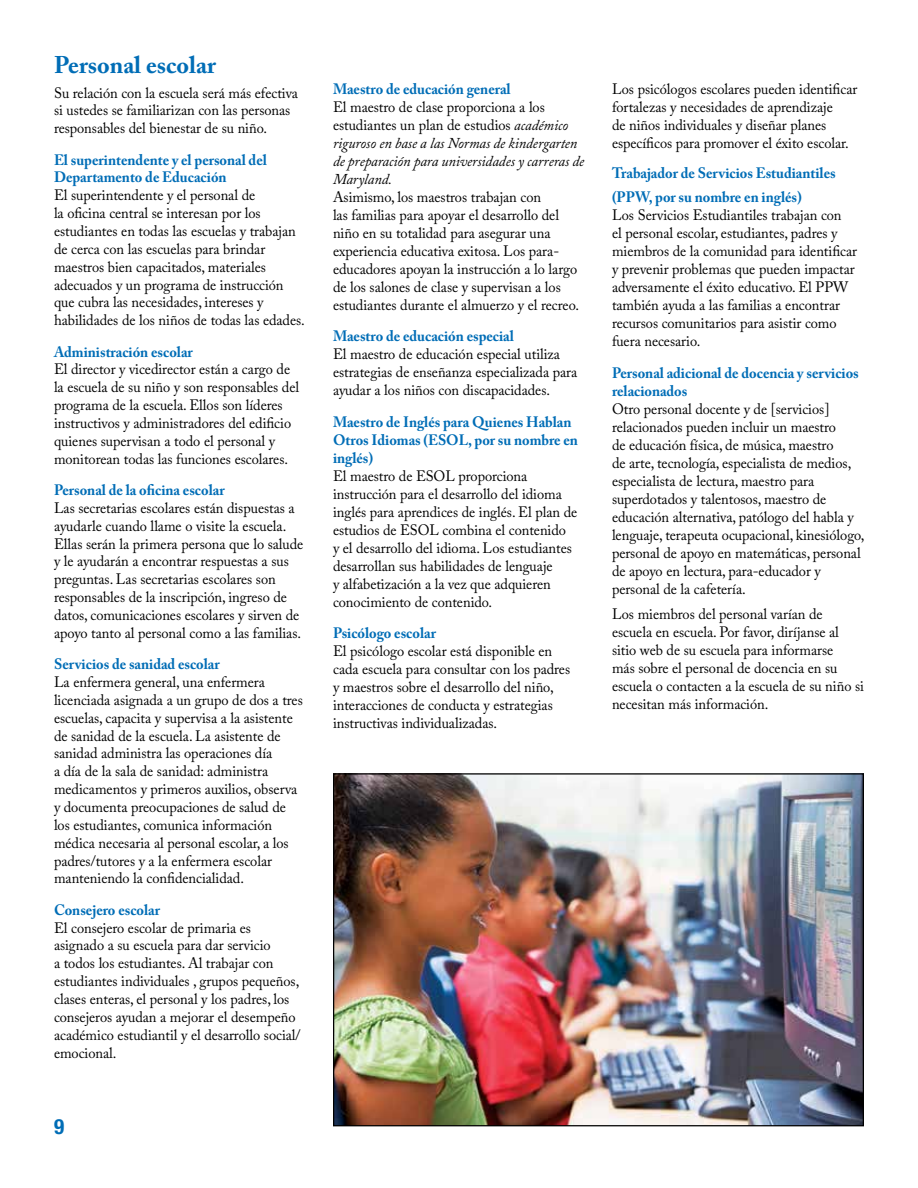
<style>
.page{position:relative;width:918px;height:1188px;background:#fff}
.page>*{position:absolute;margin:0;border:0;box-sizing:border-box;transform-origin:0 0}
.t1{font:700 24px "Adobe Caslon Pro";color:#006db6}
.t2{font:700 condensed 21px "Helvetica Neue LT Std";color:#006db6}
.t3{font:15px/18px "Adobe Caslon Pro";letter-spacing:-.005em;color:#000;scale:.96 1}
.t4{font:700 15px/18px "Adobe Caslon Pro";letter-spacing:-.005em;color:#006db6;scale:.96 1}
.t5{font:italic 15px/18px "Adobe Caslon Pro";letter-spacing:-.005em;color:#000;scale:.96 1}
.s1{font-style:normal}
</style>
<div class="page">
<img style="left:335px;top:775px;width:527px;height:349px">
<h1 class="t1" style="left:54px;top:51px;width:163px">Personal escolar</h1>
<p class="t3" style="left:54px;top:83px;width:256px">Su relación con la escuela será más efectiva si ustedes se familiarizan con las personas responsables del bienestar de su niño.</p>
<p class="t4" style="left:54px;top:151px;width:223px">El superintendente y el personal del<br>Departamento de Educación</p>
<p class="t3" style="left:54px;top:186px;width:263px">El superintendente y el personal de<br>la oficina central se interesan por los estudiantes en todas las escuelas y trabajan de cerca con las escuelas para brindar maestros bien capacitados, materiales adecuados y un programa de instrucción que cubra las necesidades, intereses y habilidades de los niños de todas las edades.</p>
<p class="t4" style="left:54px;top:342px;width:146px">Administración escolar</p>
<p class="t3" style="left:54px;top:360px;width:257px">El director y vicedirector están a cargo de la escuela de su niño y son responsables del programa de la escuela. Ellos son líderes instructivos y administradores del edificio quienes supervisan a todo el personal y monitorean todas las funciones escolares.</p>
<p class="t4" style="left:54px;top:481px;width:179px">Personal de la oficina escolar</p>
<p class="t3" style="left:54px;top:499px;width:261px">Las secretarias escolares están dispuestas a ayudarle cuando llame o visite la escuela.<br>Ellas serán la primera persona que lo salude y le ayudarán a encontrar respuestas a sus preguntas. Las secretarias escolares son responsables de la inscripción, ingreso de datos, comunicaciones escolares y sirven de apoyo tanto al personal como a las familias.</p>
<p class="t4" style="left:54px;top:655px;width:174px">Servicios de sanidad escolar</p>
<p class="t3" style="left:54px;top:673px;width:261px">La enfermera general, una enfermera licenciada asignada a un grupo de dos a tres escuelas, capacita y supervisa a la asistente de sanidad de la escuela. La asistente de sanidad administra las operaciones día<br>a día de la sala de sanidad: administra medicamentos y primeros auxilios, observa y documenta preocupaciones de salud de los estudiantes, comunica información médica necesaria al personal escolar, a los padres/tutores y a la enfermera escolar manteniendo la confidencialidad.</p>
<p class="t4" style="left:54px;top:901px;width:112px">Consejero escolar</p>
<p class="t3" style="left:54px;top:919px;width:258px">El consejero escolar de primaria es asignado a su escuela para dar servicio<br>a todos los estudiantes. Al trabajar con estudiantes individuales , grupos pequeños, clases enteras, el personal y los padres, los consejeros ayudan a mejorar el desempeño académico estudiantil y el desarrollo social/ emocional.</p>
<h2 class="t2" style="left:54px;top:1114px;width:12px">9</h2>
<p class="t4" style="left:333px;top:79px;width:187px">Maestro de educación general</p>
<p class="t5" style="left:333px;top:97px;width:263px"><span class="s1">El maestro de clase proporciona a los estudiantes un plan de estudios</span> académico riguroso en base a las Normas de kindergarten de preparación para universidades y carreras de Maryland.</p>
<p class="t3" style="left:333px;top:187px;width:258px">Asimismo, los maestros trabajan con<br>las familias para apoyar el desarrollo del niño en su totalidad para asegurar una experiencia educativa exitosa. Los para&shy;educadores apoyan la instrucción a lo largo de los salones de clase y supervisan a los estudiantes durante el almuerzo y el recreo.</p>
<p class="t4" style="left:333px;top:327px;width:190px">Maestro de educación especial</p>
<p class="t3" style="left:333px;top:345px;width:256px">El maestro de educación especial utiliza estrategias de enseñanza especializada para ayudar a los niños con discapacidades.</p>
<p class="t4" style="left:333px;top:412px;width:257px">Maestro de Inglés para Quienes Hablan<br>Otros Idiomas (ESOL, por su nombre en inglés)</p>
<p class="t3" style="left:333px;top:466px;width:256px">El maestro de ESOL proporciona instrucción para el desarrollo del idioma inglés para aprendices de inglés. El plan de estudios de ESOL combina el contenido<br>y el desarrollo del idioma. Los estudiantes desarrollan sus habilidades de lenguaje<br>y alfabetización a la vez que adquieren conocimiento de contenido.</p>
<p class="t4" style="left:333px;top:624px;width:109px">Psicólogo escolar</p>
<p class="t3" style="left:333px;top:642px;width:249px">El psicólogo escolar está disponible en cada escuela para consultar con los padres y maestros sobre el desarrollo del niño, interacciones de conducta y estrategias instructivas individualizadas.</p>
<p class="t3" style="left:612px;top:79px;width:257px">Los psicólogos escolares pueden identificar fortalezas y necesidades de aprendizaje<br>de niños individuales y diseñar planes específicos para promover el éxito escolar.</p>
<p class="t4" style="left:612px;top:161px;width:235px;line-height:24px">Trabajador de Servicios Estudiantiles (PPW, por su nombre en inglés)</p>
<p class="t3" style="left:612px;top:206px;width:257px">Los Servicios Estudiantiles trabajan con<br>el personal escolar, estudiantes, padres y miembros de la comunidad para identificar y prevenir problemas que pueden impactar adversamente el éxito educativo. El PPW también ayuda a las familias a encontrar recursos comunitarios para asistir como fuera necesario.</p>
<p class="t4" style="left:612px;top:364px;width:259px">Personal adicional de docencia y servicios relacionados</p>
<p class="t3" style="left:612px;top:400px;width:265px">Otro personal docente y de [servicios] relacionados pueden incluir un maestro<br>de educación física, de música, maestro<br>de arte, tecnología, especialista de medios, especialista de lectura, maestro para superdotados y talentosos, maestro de educación alternativa, patólogo del habla y lenguaje, terapeuta ocupacional, kinesiólogo, personal de apoyo en matemáticas, personal de apoyo en lectura, para-educador y personal de la cafetería.</p>
<p class="t3" style="left:612px;top:604px;width:264px">Los miembros del personal varían de escuela en escuela. Por favor, diríjanse al sitio web de su escuela para informarse<br>más sobre el personal de docencia en su escuela o contacten a la escuela de su niño si necesitan más información.</p>
</div>
